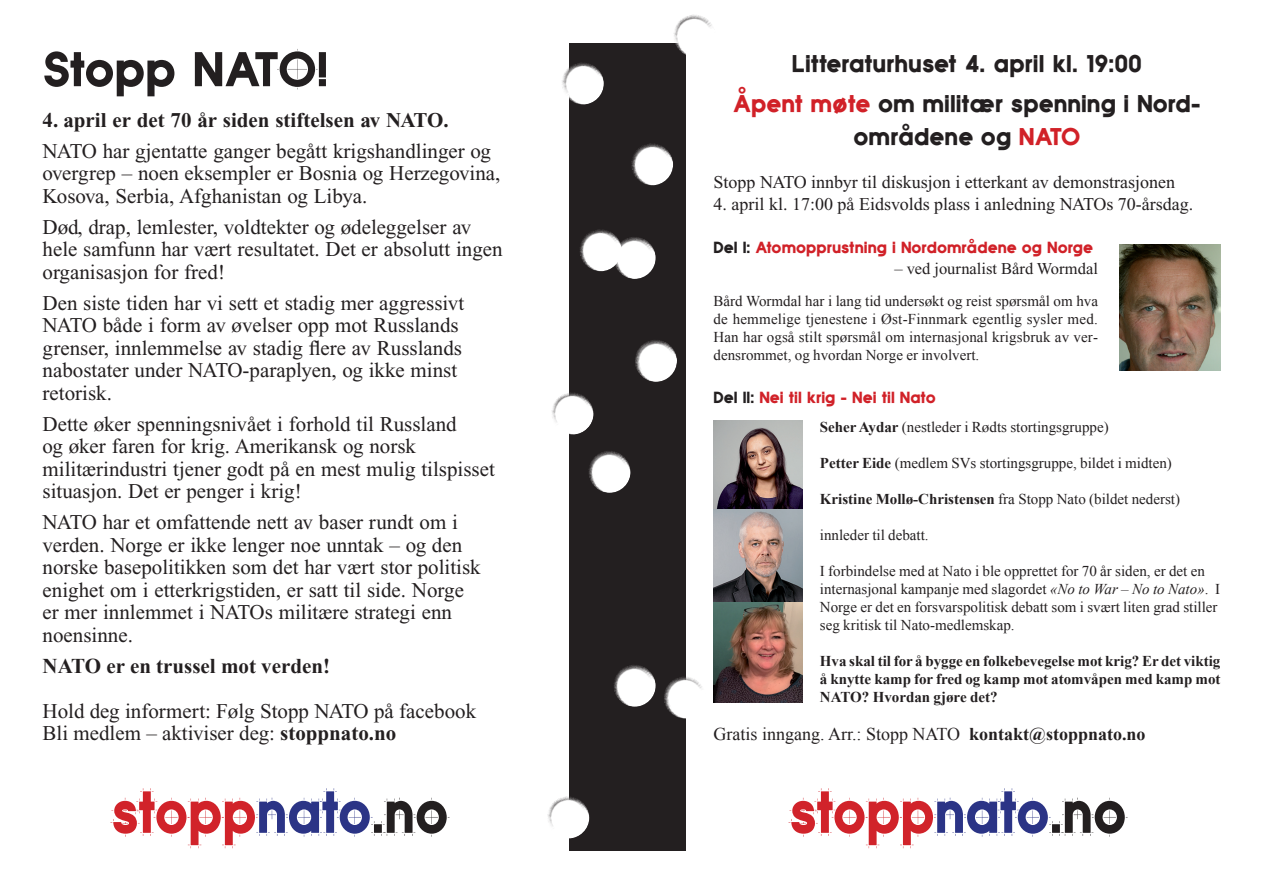
<style>
.page{position:relative;width:1263px;height:893px;background:#fff}
.page>*{position:absolute;margin:0;border:0;box-sizing:border-box;transform-origin:0 0}
.t1{font:65.7px "Quicksans Accurate ICG Solid";color:#d1232a;scale:.92 1}
.t2{font:54px "Quicksans Accurate ICG Fill";letter-spacing:-.01em;color:#231f20}
.t3{font:27px/41px "Quicksans Accurate ICG Fill";color:#231f20;text-align:center}
.t4{font:21px/22.5px "Times New Roman";color:#231f20}
.t5{font:700 21px "Times New Roman";color:#231f20}
.t6{font:700 21px "Times New Roman";color:#231f20}
.t7{font:18px "Times New Roman";color:#231f20}
.t8{font:18px "Quicksans Accurate ICG Fill";color:#d12128}
.t9{font:18px "Times New Roman";color:#231f20}
.t10{font:16.5px "Times New Roman";color:#231f20}
.t11{font:15px/18px "Times New Roman";color:#231f20;text-align:justify}
.t12{font:700 15px/18px "Times New Roman";color:#231f20;text-align:justify}
.s1{font-family:"Quicksans Accurate ICG Solid"}
.s2{font-weight:700}
.s3{color:#d12128}
.s4{color:#231f20}
.s5{font-style:italic}
.s6{color:#2b3486}
</style>
<div class="page">
<div style="left:569px;top:43px;width:117px;height:807px;background:#231f20"></div>
<div style="left:560px;top:70px;width:44px;height:36px;background:#fff;opacity:.75"></div>
<div style="left:560px;top:61px;width:44px;height:38px;background:#231f20;opacity:.75"></div>
<div style="left:629px;top:150px;width:45px;height:37px;background:#fff;opacity:.75"></div>
<div style="left:629px;top:142px;width:45px;height:38px;background:#231f20;opacity:.75"></div>
<div style="left:633px;top:347px;width:45px;height:36px;background:#fff;opacity:.75"></div>
<div style="left:633px;top:338px;width:45px;height:38px;background:#231f20;opacity:.75"></div>
<div style="left:612px;top:244px;width:44px;height:36px;background:#fff;opacity:.75"></div>
<div style="left:612px;top:235px;width:44px;height:38px;background:#231f20;opacity:.75"></div>
<div style="left:672px;top:22px;width:44px;height:36px;background:#fff;opacity:.75"></div>
<div style="left:672px;top:13px;width:44px;height:38px;background:#231f20;opacity:.75"></div>
<div style="left:578px;top:236px;width:44px;height:37px;background:#fff;opacity:.75"></div>
<div style="left:578px;top:228px;width:44px;height:37px;background:#231f20;opacity:.75"></div>
<div style="left:550px;top:400px;width:44px;height:36px;background:#fff;opacity:.75"></div>
<div style="left:550px;top:391px;width:44px;height:38px;background:#231f20;opacity:.75"></div>
<div style="left:587px;top:458px;width:44px;height:36px;background:#fff;opacity:.75"></div>
<div style="left:587px;top:449px;width:44px;height:38px;background:#231f20;opacity:.75"></div>
<div style="left:612px;top:672px;width:44px;height:36px;background:#fff;opacity:.75"></div>
<div style="left:612px;top:663px;width:44px;height:38px;background:#231f20;opacity:.75"></div>
<div style="left:662px;top:684px;width:45px;height:36px;background:#fff;opacity:.75"></div>
<div style="left:662px;top:675px;width:45px;height:38px;background:#231f20;opacity:.75"></div>
<div style="left:545px;top:803px;width:45px;height:37px;background:#fff;opacity:.75"></div>
<div style="left:545px;top:795px;width:45px;height:38px;background:#231f20;opacity:.75"></div>
<img style="left:1119px;top:245px;width:101px;height:125px">
<img style="left:713px;top:421px;width:90px;height:282px">
<h2 class="t2" style="left:43px;top:33px;width:287px">Stopp NAT<span class="s1">O</span>!</h2>
<p class="t5" style="left:43px;top:108px;width:408px">4. april er det 70 år siden stiftelsen av NATO.</p>
<p class="t4" style="left:43px;top:140px;width:459px">NATO har gjentatte ganger begått krigshandlinger og overgrep – noen eksempler er Bosnia og Herzegovina,<br>Kosova, Serbia, Afghanistan og Libya.</p>
<p class="t4" style="left:43px;top:216px;width:462px">Død, drap, lemlester, voldtekter og ødeleggelser av hele samfunn har vært resultatet. Det er absolutt ingen organisasjon for fred!</p>
<p class="t4" style="left:43px;top:292px;width:423px">Den siste tiden har vi sett et stadig mer aggressivt NATO både i form av øvelser opp mot Russlands grenser, innlemmelse av stadig flere av Russlands nabostater under NATO-paraplyen, og ikke minst retorisk.</p>
<p class="t4" style="left:43px;top:413px;width:454px">Dette øker spenningsnivået i forhold til Russland<br>og øker faren for krig. Amerikansk og norsk militærindustri tjener godt på en mest mulig tilspisset situasjon. Det er penger i krig!</p>
<p class="t4" style="left:43px;top:511px;width:440px">NATO har et omfattende nett av baser rundt om i verden. Norge er ikke lenger noe unntak – og den norske basepolitikken som det har vært stor politisk enighet om i etterkrigstiden, er satt til side. Norge er mer innlemmet i NATOs militære strategi enn noensinne.</p>
<p class="t6" style="left:43px;top:651px;width:289px">NATO er en trussel mot verden!</p>
<p class="t4" style="left:43px;top:699px;width:435px">Hold deg informert: Følg Stopp NATO på facebook<br>Bli medlem – aktiviser deg: <span class="s2">stoppnato.no</span></p>
<p class="t3" style="left:733px;top:41px;width:469px">Litteraturhuset 4. april kl. 19:00<br><span class="s3">Åpent møte</span> om militær spenning i Nord-</p>
<p class="t3" style="left:853px;top:114px;width:228px">områdene og <span class="s3">NATO</span></p>
<p class="t7" style="left:713px;top:172px;width:463px">Stopp NATO innbyr til diskusjon i etterkant av demonstrasjonen</p>
<p class="t7" style="left:713px;top:194px;width:481px">4. april kl. 17:00 på Eidsvolds plass i anledning NATOs 70-årsdag.</p>
<p class="t8" style="left:713px;top:235px;width:381px"><span class="s4">Del I:</span> Atomopprustning i Nordområdene og Norge</p>
<p class="t10" style="left:894px;top:260px;width:205px">– ved journalist Bård Wormdal</p>
<p class="t11" style="left:713px;top:292px;width:386px">Bård Wormdal har i lang tid undersøkt og reist spørsmål om hva de hemmelige tjenestene i Øst-Finnmark egentlig sysler med.<br>Han har også stilt spørsmål om internasjonal krigsbruk av ver&shy;densrommet, og hvordan Norge er involvert.</p>
<p class="t8" style="left:713px;top:386px;width:224px"><span class="s4">Del II:</span> Nei til krig - Nei til Nato</p>
<p class="t11" style="left:820px;top:418px;width:290px"><span class="s2">Seher Aydar</span> (nestleder i Rødts stortingsgruppe)</p>
<p class="t11" style="left:820px;top:454px;width:354px"><span class="s2">Petter Eide</span> (medlem SVs stortingsgruppe, bildet i midten)</p>
<p class="t11" style="left:820px;top:490px;width:362px"><span class="s2">Kristine Mollø-Christensen</span> fra Stopp Nato (bildet nederst)</p>
<p class="t11" style="left:820px;top:526px;width:110px">innleder til debatt.</p>
<p class="t11" style="left:820px;top:562px;width:402px;text-align:left">I forbindelse med at Nato i ble opprettet for 70 år siden, er det en internasjonal kampanje med slagordet <span class="s5">«No to War – No to Nato»</span>. I Norge er det en forsvarspolitisk debatt som i svært liten grad stiller seg kritisk til Nato-medlemskap.</p>
<p class="t12" style="left:820px;top:652px;width:402px">Hva skal til for å bygge en folkebevegelse mot krig? Er det viktig å knytte kamp for fred og kamp mot atomvåpen med kamp mot NATO? Hvordan gjøre det?</p>
<p class="t9" style="left:713px;top:721px;width:433px">Gratis inngang. Arr.: Stopp NATO <span class="s2">kontakt@stoppnato.no</span></p>
<h1 class="t1" style="left:111px;top:768px;width:368px">stopp<span class="s6">nato</span><span class="s4">.no</span></h1>
<h1 class="t1" style="left:789px;top:768px;width:368px">stopp<span class="s6">nato</span><span class="s4">.no</span></h1>
</div>
